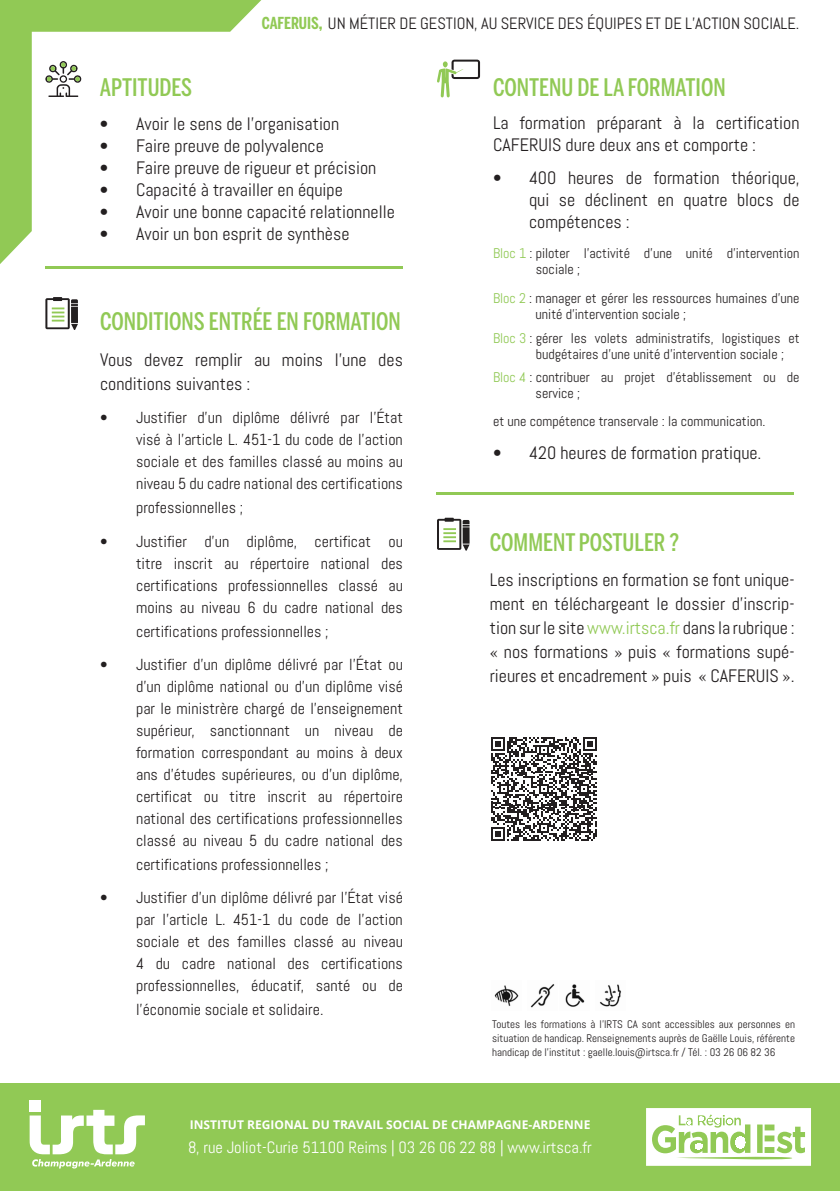
<style>
.page{position:relative;width:840px;height:1191px;background:#fff}
.page>*{position:absolute;margin:0;border:0;box-sizing:border-box;transform-origin:0 0}
.ITEMS__fiche_métier{font:500 24px "Benton Sans Comp";color:#91c955}
.INTRO_PARAGRAPHE{font:18px/24px "Abel";color:#231f20;text-align:justify}
.texte_normal__fiche_métier{font:18px/24px "Abel";color:#231f20}
.Titre_verso__fiche_métier{font:16.4px "Abel";color:#231f20}
.t1{font:16.4px "Abel";color:#fff}
.t2{font:16px/22px "Abel";color:#231f20;text-align:justify}
.texte_normal__fiche_métier-2{font:14px/16px "Abel";color:#231f20}
.t3{font:700 12px "Open Sans";color:#fff}
.txt_puce_sommaire{font:11px/14px "Abel";color:#231f20;text-align:justify}
.s1{font-family:"Benton Sans Comp";font-weight:700;color:#91c955}
.s2{color:#91c955}
</style>
<div class="page">
<svg style="left:437px;top:60px;width:43px;height:37px"></svg>
<hr style="left:436px;top:492px;width:357px;height:2px;background:#91c955">
<svg style="left:437px;top:518px;width:32px;height:32px"></svg>
<svg style="left:45px;top:297px;width:33px;height:33px"></svg>
<hr style="left:45px;top:266px;width:358px;height:3px;background:#91c955">
<svg style="left:491px;top:737px;width:105px;height:103px"></svg>
<img style="left:494px;top:985px;width:25px;height:21px">
<img style="left:530px;top:984px;width:25px;height:24px">
<img style="left:565px;top:984px;width:20px;height:23px">
<img style="left:599px;top:984px;width:23px;height:23px">
<div style="left:0;top:1083px;width:839px;height:108px;background:#91c955"></div>
<div style="left:30px;top:1100px;width:11px;height:12px;background:#fff"></div>
<svg style="left:30px;top:1109px;width:115px;height:59px"></svg>
<svg style="left:646px;top:1108px;width:164px;height:57px"></svg>
<svg style="left:0;top:0;width:261px;height:264px"></svg>
<p class="Titre_verso__fiche_métier" style="left:262px;top:12px;width:538px"><span class="s1">CAFERUIS,</span> UN MÉTIER DE GESTION, AU SERVICE DES ÉQUIPES ET DE L’ACTION SOCIALE.</p>
<p class="ITEMS__fiche_métier" style="left:100px;top:74px;width:94px">APTITUDES</p>
<p class="INTRO_PARAGRAPHE" style="left:100px;top:112px;width:241px">• Avoir le sens de l’organisation</p>
<p class="INTRO_PARAGRAPHE" style="left:100px;top:134px;width:225px">• Faire preuve de polyvalence</p>
<p class="INTRO_PARAGRAPHE" style="left:100px;top:156px;width:278px">• Faire preuve de rigueur et précision</p>
<p class="INTRO_PARAGRAPHE" style="left:100px;top:178px;width:244px">• Capacité à travailler en équipe</p>
<p class="INTRO_PARAGRAPHE" style="left:100px;top:200px;width:296px">• Avoir une bonne capacité relationnelle</p>
<p class="INTRO_PARAGRAPHE" style="left:100px;top:222px;width:251px">• Avoir un bon esprit de synthèse</p>
<p class="ITEMS__fiche_métier" style="left:100px;top:308px;width:302px">CONDITIONS ENTRÉE EN FORMATION</p>
<p class="texte_normal__fiche_métier" style="left:100px;top:348px;width:304px">Vous devez remplir au moins l’une des conditions suivantes :</p>
<p class="t2" style="left:136px;top:407px;width:268px;text-indent:-36px">• Justifier d’un diplôme délivré par l’État visé à l’article L. 451-1 du code de l’action sociale et des familles classé au moins au niveau 5 du cadre national des certifications</p>
<p class="t2" style="left:136px;top:497px;width:109px">professionnelles ;</p>
<p class="t2" style="left:136px;top:530px;width:268px;text-indent:-36px">• Justifier d’un diplôme, certificat ou titre inscrit au répertoire national des certifications professionnelles classé au moins au niveau 6 du cadre national des</p>
<p class="t2" style="left:136px;top:620px;width:194px">certifications professionnelles ;</p>
<p class="t2" style="left:136px;top:653px;width:268px;text-indent:-36px">• Justifier d’un diplôme délivré par l’État ou d’un diplôme national ou d’un diplôme visé par le ministrère chargé de l’enseignement supérieur, sanctionnant un niveau de formation correspondant au moins à deux ans d’études supérieures, ou d’un diplôme, certificat ou titre inscrit au répertoire national des certifications professionnelles classé au niveau 5 du cadre national des</p>
<p class="t2" style="left:136px;top:853px;width:194px">certifications professionnelles ;</p>
<p class="t2" style="left:136px;top:887px;width:268px;text-indent:-36px">• Justifier d’un diplôme délivré par l’État visé par l’article L. 451-1 du code de l’action sociale et des familles classé au niveau 4 du cadre national des certifications professionnelles, éducatif, santé ou de</p>
<p class="t2" style="left:136px;top:999px;width:189px">l’économie sociale et solidaire.</p>
<p class="ITEMS__fiche_métier" style="left:492px;top:73px;width:234px">CONTENU DE LA FORMATION</p>
<p class="texte_normal__fiche_métier" style="left:492px;top:112px;width:308px;line-height:22px">La formation préparant à la certification<br>CAFERUIS dure deux ans et comporte :</p>
<p class="INTRO_PARAGRAPHE" style="left:528px;top:167px;width:272px;line-height:22px;text-indent:-36px">• 400 heures de formation théorique, qui se déclinent en quatre blocs de compétences :</p>
<p class="texte_normal__fiche_métier-2" style="left:535px;top:245px;width:265px;text-indent:-43px"><span class="s2">Bloc 1</span> : piloter l’activité d’une unité d’intervention sociale ;</p>
<p class="texte_normal__fiche_métier-2" style="left:535px;top:290px;width:265px;text-indent:-42px"><span class="s2">Bloc 2</span> : manager et gérer les ressources humaines d’une unité d’intervention sociale ;</p>
<p class="texte_normal__fiche_métier-2" style="left:535px;top:330px;width:265px;text-indent:-43px"><span class="s2">Bloc 3</span> : gérer les volets administratifs, logistiques et budgétaires d’une unité d’intervention sociale ;</p>
<p class="texte_normal__fiche_métier-2" style="left:535px;top:369px;width:265px;text-indent:-43px"><span class="s2">Bloc 4</span> : contribuer au projet d’établissement ou de service ;</p>
<p class="texte_normal__fiche_métier-2" style="left:492px;top:413px;width:274px">et une compétence transervale : la communication.</p>
<p class="INTRO_PARAGRAPHE" style="left:492px;top:441px;width:270px">• 420 heures de formation pratique.</p>
<p class="ITEMS__fiche_métier" style="left:489px;top:528px;width:191px">COMMENT POSTULER ?</p>
<p class="INTRO_PARAGRAPHE" style="left:489px;top:568px;width:306px">Les inscriptions en formation se font unique&shy;ment en téléchargeant le dossier d’inscrip&shy;tion sur le site <span class="s2">www.irtsca.fr</span> dans la rubrique : « nos formations » puis « formations supé&shy;rieures et encadrement » puis « CAFERUIS ».</p>
<p class="txt_puce_sommaire" style="left:492px;top:1017px;width:304px">Toutes les formations à l’IRTS CA sont accessibles aux personnes en situation de handicap. Renseignements auprès de Gaëlle Louis, référente handicap de l’institut : gaelle.louis@irtsca.fr / Tél. : 03 26 06 82 36</p>
<p class="t3" style="left:190px;top:1116px;width:402px">INSTITUT REGIONAL DU TRAVAIL SOCIAL DE CHAMPAGNE-ARDENNE</p>
<p class="t1" style="left:188px;top:1136px;width:405px">8, rue Joliot-Curie 51100 Reims | 03 26 06 22 88 | www.irtsca.fr</p>
</div>
